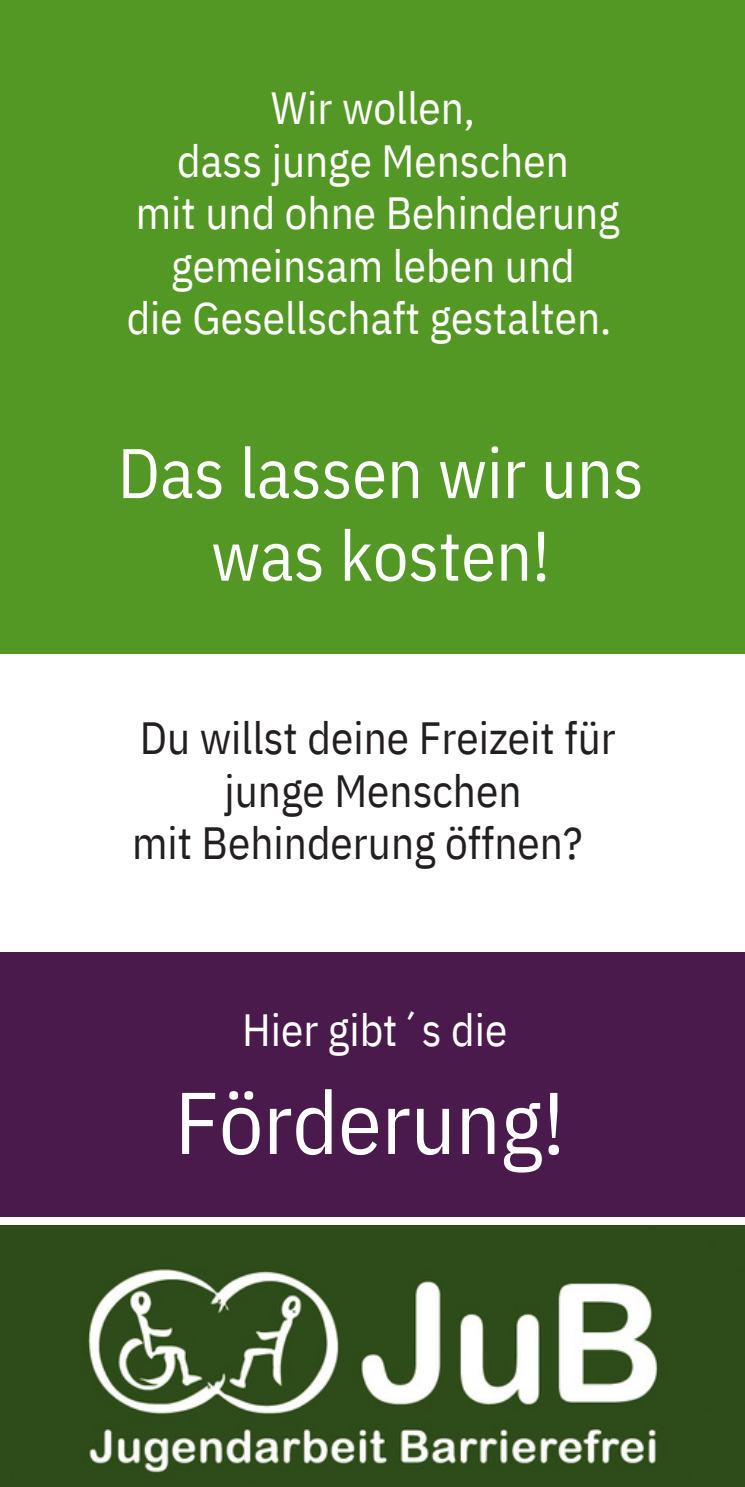
<style>
.page{position:relative;width:745px;height:1487px;background:#fff}
.page>*{position:absolute;margin:0;border:0;box-sizing:border-box;transform-origin:0 0}
.t1{font:87.5px "IBM Plex Sans Cond";color:#fff}
.t2{font:70px/82.5px "IBM Plex Sans Cond";color:#fff;text-align:center}
.t3{font:45px/52.5px "IBM Plex Sans Cond";color:#fff;text-align:center}
.t4{font:45px "IBM Plex Sans Cond";color:#231f20}
</style>
<div class="page">
<div style="left:0;top:0;width:744px;height:653px;background:#539825"></div>
<div style="left:0;top:953px;width:744px;height:264px;background:#4a1a4c"></div>
<img style="left:0;top:1225px;width:744px;height:262px">
<p class="t3" style="left:127px;top:81px;width:494px">Wir wollen,<br>dass junge Menschen<br>mit und ohne Behinderung gemeinsam leben und<br>die Gesellschaft gestalten.</p>
<h2 class="t2" style="left:117px;top:431px;width:527px">Das lassen wir uns was kosten!</h2>
<p class="t4" style="left:140px;top:708px;width:477px">Du willst deine Freizeit für</p>
<p class="t4" style="left:224px;top:761px;width:298px">junge Menschen</p>
<p class="t4" style="left:132px;top:813px;width:452px">mit Behinderung öffnen?</p>
<p class="t3" style="left:242px;top:1003px;width:267px">Hier gibt´s die</p>
<h1 class="t1" style="left:175px;top:1064px;width:391px">Förderung!</h1>
</div>
